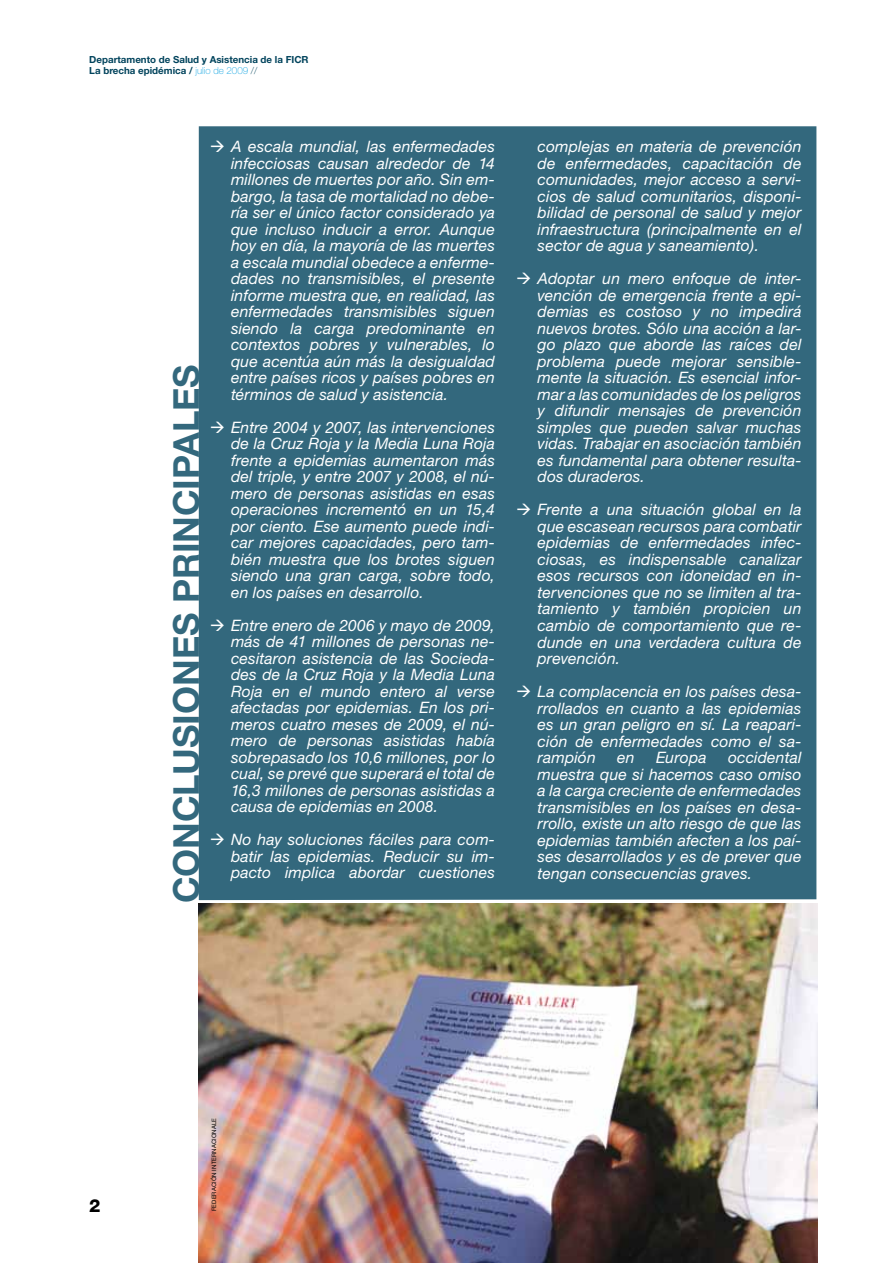
<style>
.page{position:relative;width:893px;height:1263px;background:#fff}
.page>*{position:absolute;margin:0;border:0;box-sizing:border-box;transform-origin:0 0}
.t1{font:700 36px "Helvetica Neue";color:#33687d}
.t2{font:800 18px "Helvetica Neue";color:#000}
.t3{font:italic 15.75px/16.5px "Helvetica Neue";letter-spacing:.01em;color:#fff;text-align:justify}
.t4{font:700 9.75px/11.7px "Helvetica Neue";color:#00435c}
.t5{font:6px "Helvetica Neue";letter-spacing:.025em;color:#000}
.s1{font-weight:100;color:#009ee0}
.s2{font-weight:100}
</style>
<div class="page">
<div style="left:199px;top:126px;width:617px;height:774px;background:#33687d"></div>
<img style="left:199px;top:903px;width:618px;height:360px">
<svg style="left:225px;top:152px;width:16px;height:1px"></svg>
<svg style="left:225px;top:433px;width:16px;height:1px"></svg>
<svg style="left:225px;top:631px;width:16px;height:1px"></svg>
<svg style="left:225px;top:845px;width:16px;height:1px"></svg>
<svg style="left:532px;top:284px;width:15px;height:1px"></svg>
<svg style="left:532px;top:515px;width:15px;height:1px"></svg>
<svg style="left:532px;top:697px;width:15px;height:1px"></svg>
<p class="t4" style="left:89px;top:53px;width:221px">Departamento de Salud y Asistencia de la FICR<br>La brecha epidémica / <span class="s1">julio de 2009</span> <span class="s2">//</span></p>
<h1 class="t1" style="left:164px;top:903px;width:536px;rotate:-90deg">Conclusiones principales</h1>
<p class="t3" style="left:231px;top:138px;width:265px;text-indent:-21px">→ A escala mundial, las enfermedades infecciosas causan alrededor de 14 millones de muertes por año. Sin em&shy;bargo, la tasa de mortalidad no debe&shy;ría ser el único factor considerado ya que incluso inducir a error. Aunque hoy en día, la mayoría de las muertes a escala mundial obedece a enferme&shy;dades no transmisibles, el presente informe muestra que, en realidad, las enfermedades transmisibles siguen siendo la carga predominante en contextos pobres y vulnerables, lo que acentúa aún más la desigualdad entre países ricos y países pobres en términos de salud y asistencia.</p>
<p class="t3" style="left:231px;top:419px;width:266px;text-indent:-21px">→ Entre 2004 y 2007, las intervenciones de la Cruz Roja y la Media Luna Roja frente a epidemias aumentaron más del triple, y entre 2007 y 2008, el nú&shy;mero de personas asistidas en esas operaciones incrementó en un 15,4 por ciento. Ese aumento puede indi&shy;car mejores capacidades, pero tam&shy;bién muestra que los brotes siguen siendo una gran carga, sobre todo, en los países en desarrollo.</p>
<p class="t3" style="left:231px;top:617px;width:265px;text-indent:-21px">→ Entre enero de 2006 y mayo de 2009, más de 41 millones de personas ne&shy;cesitaron asistencia de las Socieda&shy;des de la Cruz Roja y la Media Luna Roja en el mundo entero al verse afectadas por epidemias. En los pri&shy;meros cuatro meses de 2009, el nú&shy;mero de personas asistidas había sobrepasado los 10,6 millones, por lo cual, se prevé que superará el total de 16,3 millones de personas asistidas a causa de epidemias en 2008.</p>
<p class="t3" style="left:231px;top:831px;width:265px;text-indent:-21px">→ No hay soluciones fáciles para com&shy;batir las epidemias. Reducir su im&shy;pacto implica abordar cuestiones</p>
<p class="t3" style="left:538px;top:138px;width:266px">complejas en materia de prevención de enfermedades, capacitación de comunidades, mejor acceso a servi&shy;cios de salud comunitarios, disponi&shy;bilidad de personal de salud y mejor infraestructura (principalmente en el sector de agua y saneamiento).</p>
<p class="t3" style="left:538px;top:270px;width:266px;text-indent:-21px">→ Adoptar un mero enfoque de inter&shy;vención de emergencia frente a epi&shy;demias es costoso y no impedirá nuevos brotes. Sólo una acción a lar&shy;go plazo que aborde las raíces del problema puede mejorar sensible&shy;mente la situación. Es esencial infor&shy;mar a las comunidades de los peligros y difundir mensajes de prevención simples que pueden salvar muchas vidas. Trabajar en asociación también es fundamental para obtener resulta&shy;dos duraderos.</p>
<p class="t3" style="left:538px;top:501px;width:265px;text-indent:-21px">→ Frente a una situación global en la que escasean recursos para combatir epidemias de enfermedades infec&shy;ciosas, es indispensable canalizar esos recursos con idoneidad en in&shy;tervenciones que no se limiten al tra&shy;tamiento y también propicien un cambio de comportamiento que re&shy;dunde en una verdadera cultura de prevención.</p>
<p class="t3" style="left:538px;top:683px;width:265px;text-indent:-21px">→ La complacencia en los países desa&shy;rrollados en cuanto a las epidemias es un gran peligro en sí. La reapari&shy;ción de enfermedades como el sa&shy;rampión</p>
<p class="t3" style="left:538px;top:749px;width:265px;text-indent:190px">occidental muestra que si hacemos caso omiso a la carga creciente de enfermedades transmisibles en los países en desa&shy;rrollo, existe un alto riesgo de que las epidemias también afecten a los paí&shy;ses desarrollados y es de prever que tengan consecuencias graves.</p>
<p class="t3" style="left:617px;top:749px;width:19px">en</p>
<p class="t3" style="left:656px;top:749px;width:52px">Europa</p>
<p class="t2" style="left:89px;top:1195px;width:13px">2</p>
<p class="t5" style="left:211px;top:1211px;width:95px;rotate:-90deg">Federación I nternacionale</p>
</div>
